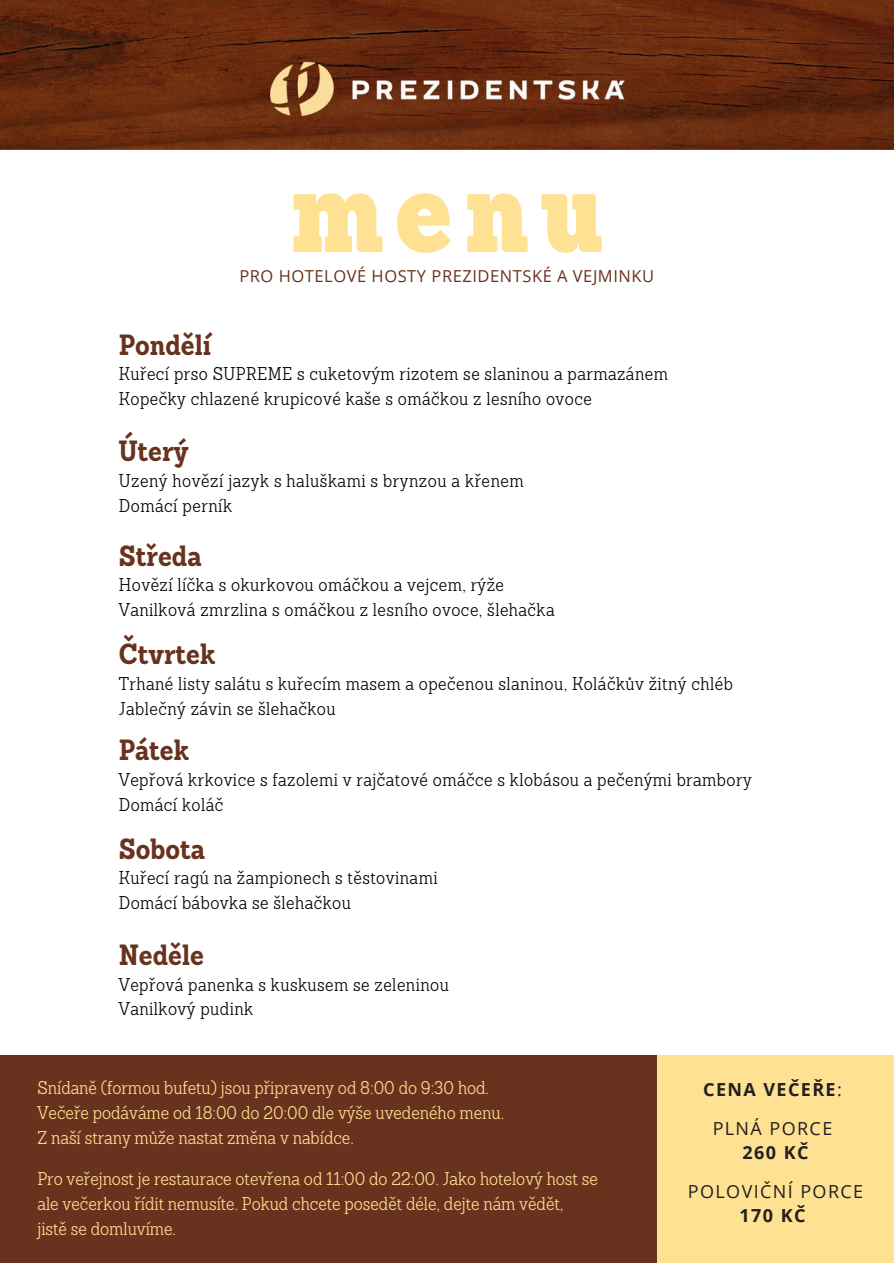
<style>
.page{position:relative;width:894px;height:1264px;background:#fff}
.page>*{position:absolute;margin:0;border:0;box-sizing:border-box;transform-origin:0 0}
.t1{font:900 condensed 117.6px "Sanchez";color:#fee192}
.t2{font:700 condensed 28.5px "Sanchez";color:#69321e}
.t3{font:300 condensed 18px "Sanchez";letter-spacing:.025em;color:#000}
.t4{font:300 condensed 18px/25px "Sanchez";color:#fee192}
.t5{font:18px/24.5px "Open Sans";letter-spacing:.08em;color:#231f20;text-align:center}
.t6{font:700 18px "Open Sans";letter-spacing:.075em;color:#231f20}
.t7{font:16.5px "Open Sans";letter-spacing:.03em;color:#69321e}
.s1{font-weight:400}
.s2{font-weight:700}
</style>
<div class="page">
<div style="left:0;top:1055px;width:657px;height:208px;background:#69321e"></div>
<img style="left:0;top:0;width:893px;height:150px">
<div style="left:657px;top:1055px;width:236px;height:208px;background:#fee192"></div>
<h1 class="t1" style="left:289px;top:164px;width:316px">menu</h1>
<p class="t2" style="left:119px;top:333px;width:94px">Pondělí</p>
<h3 class="t7" style="left:239px;top:264px;width:416px">PRO HOTELOVÉ HOSTY PREZIDENTSKÉ A VEJMINKU</h3>
<p class="t3" style="left:119px;top:367px;width:550px">Kuřecí prso SUPREME s cuketovým rizotem se slaninou a parmazánem</p>
<h2 class="t3" style="left:119px;top:392px;width:474px">Kopečky chlazené krupicové kaše s omáčkou z lesního ovoce</h2>
<p class="t2" style="left:119px;top:439px;width:72px">Úterý</p>
<p class="t3" style="left:119px;top:473px;width:406px">Uzený hovězí jazyk s haluškami s brynzou a křenem</p>
<h2 class="t3" style="left:119px;top:498px;width:115px">Domácí perník</h2>
<p class="t2" style="left:119px;top:544px;width:84px">Středa</p>
<p class="t3" style="left:119px;top:578px;width:387px">Hovězí líčka s okurkovou omáčkou a vejcem, rýže</p>
<h2 class="t3" style="left:119px;top:602px;width:437px">Vanilková zmrzlina s omáčkou z lesního ovoce, šlehačka</h2>
<p class="t2" style="left:119px;top:643px;width:98px">Čtvrtek</p>
<p class="t3" style="left:119px;top:676px;width:615px">Trhané listy salátu s kuřecím masem a opečenou slaninou, Koláčkův žitný chléb</p>
<h2 class="t3" style="left:119px;top:701px;width:218px">Jablečný závin se šlehačkou</h2>
<p class="t2" style="left:119px;top:738px;width:72px">Pátek</p>
<p class="t3" style="left:119px;top:772px;width:634px">Vepřová krkovice s fazolemi v rajčatové omáčce s klobásou a pečenými brambory</p>
<h2 class="t3" style="left:119px;top:797px;width:106px">Domácí koláč</h2>
<p class="t2" style="left:119px;top:837px;width:88px">Sobota</p>
<p class="t3" style="left:119px;top:870px;width:320px">Kuřecí ragú na žampionech s těstovinami</p>
<p class="t3" style="left:119px;top:895px;width:234px">Domácí bábovka se šlehačkou</p>
<p class="t2" style="left:119px;top:943px;width:87px">Neděle</p>
<p class="t3" style="left:119px;top:977px;width:331px">Vepřová panenka s kuskusem se zeleninou</p>
<p class="t3" style="left:119px;top:1001px;width:136px">Vanilkový pudink</p>
<h2 class="t4" style="left:37px;top:1076px;width:453px">Snídaně (formou bufetu) jsou připraveny od 8:00 do 9:30 hod.</h2>
<p class="t4" style="left:37px;top:1101px;width:468px">Večeře podáváme od 18:00 do 20:00 dle výše uvedeného menu.</p>
<p class="t4" style="left:37px;top:1126px;width:318px">Z naší strany může nastat změna v nabídce.</p>
<h2 class="t4" style="left:37px;top:1167px;width:561px">Pro veřejnost je restaurace otevřena od 11:00 do 22:00. Jako hotelový host se ale večerkou řídit nemusíte. Pokud chcete posedět déle, dejte nám vědět,</h2>
<p class="t4" style="left:37px;top:1217px;width:140px">jistě se domluvíme.</p>
<h3 class="t6" style="left:703px;top:1077px;width:140px">CENA VEČEŘE<span class="s1">:</span></h3>
<h3 class="t5" style="left:712px;top:1115px;width:121px">PLNÁ PORCE<br><span class="s2">260 KČ</span></h3>
<h3 class="t5" style="left:687px;top:1178px;width:177px">POLOVIČNÍ PORCE<br><span class="s2">170 KČ</span></h3>
</div>
